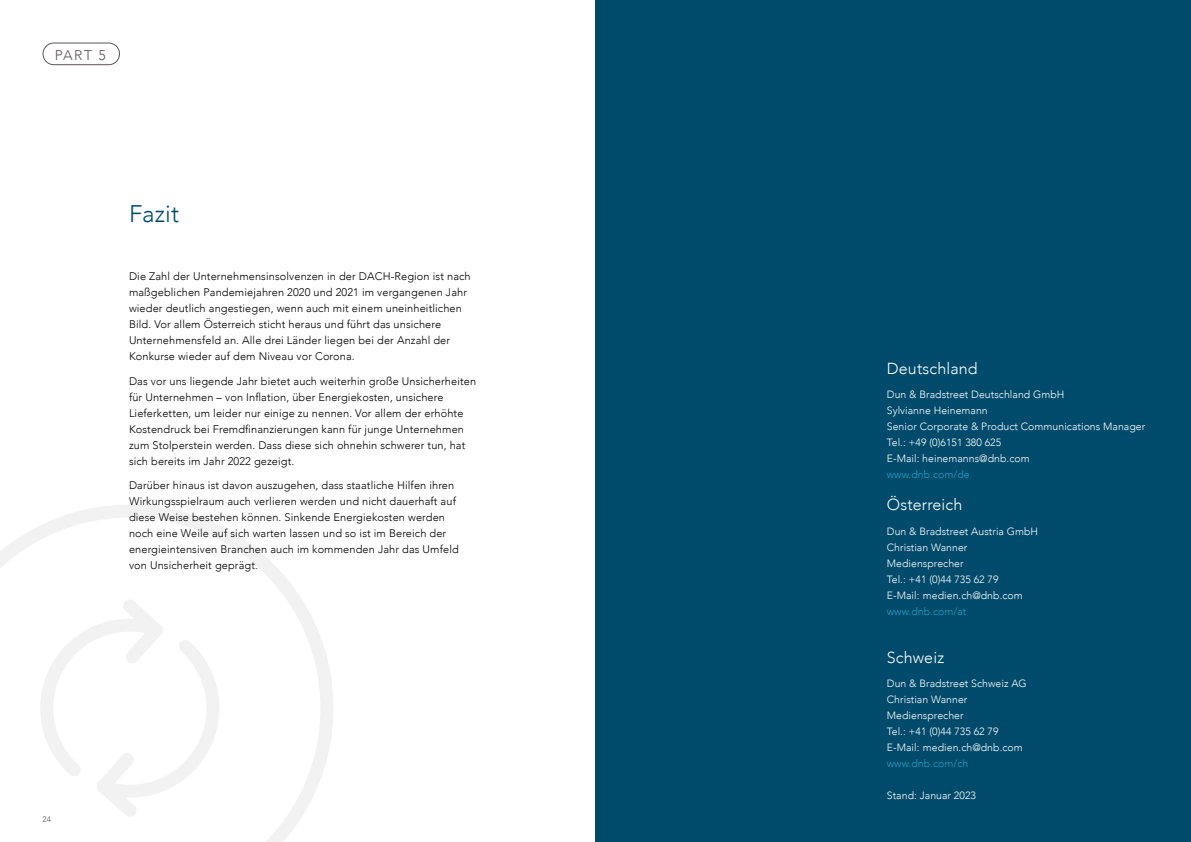
<style>
.page{position:relative;width:1191px;height:842px;background:#fff}
.page>*{position:absolute;margin:0;border:0;box-sizing:border-box;transform-origin:0 0}
.t1{font:300 24px "Avenir";letter-spacing:.005em;color:#004b6c}
.t2{font:300 16px "Avenir";letter-spacing:.01em;color:#fff}
.t3{font:300 14px "Avenir";color:#5d5756}
.t4{font:300 11px/16px "Avenir";letter-spacing:.01em;color:#000}
.t5{font:300 10.5px/16px "Avenir";letter-spacing:.005em;color:#fff}
.t6{font:300 10.5px "Avenir";letter-spacing:.005em;color:#1f9ec4}
.t7{font:300 8px "Avenir";color:#575756}
</style>
<div class="page">
<div style="left:595px;top:0;width:596px;height:842px;background:#004b6c"></div>
<div style="left:43px;top:43px;width:77px;height:22px;border:1px solid #5d5756;border-radius:11px"></div>
<svg style="left:0;top:505px;width:333px;height:337px"></svg>
<svg style="left:19px;top:587px;width:203px;height:242px"></svg>
<p class="t3" style="left:55px;top:47px;width:52px">PART 5</p>
<h1 class="t1" style="left:129px;top:200px;width:51px">Fazit</h1>
<p class="t4" style="left:129px;top:269px;width:343px">Die Zahl der Unternehmensinsolvenzen in der DACH-Region ist nach maßgeblichen Pandemiejahren 2020 und 2021 im vergangenen Jahr wieder deutlich angestiegen, wenn auch mit einem uneinheitlichen Bild. Vor allem Österreich sticht heraus und führt das unsichere Unternehmensfeld an. Alle drei Länder liegen bei der Anzahl der Konkurse wieder auf dem Niveau vor Corona.</p>
<p class="t4" style="left:129px;top:373px;width:349px">Das vor uns liegende Jahr bietet auch weiterhin große Unsicherheiten für Unternehmen – von Inflation, über Energiekosten, unsichere Lieferketten, um leider nur einige zu nennen. Vor allem der erhöhte Kostendruck bei Fremdfinanzierungen kann für junge Unternehmen zum Stolperstein werden. Dass diese sich ohnehin schwerer tun, hat sich bereits im Jahr 2022 gezeigt.</p>
<p class="t4" style="left:129px;top:478px;width:331px">Darüber hinaus ist davon auszugehen, dass staatliche Hilfen ihren Wirkungsspielraum auch verlieren werden und nicht dauerhaft auf diese Weise bestehen können. Sinkende Energiekosten werden noch eine Weile auf sich warten lassen und so ist im Bereich der energieintensiven Branchen auch im kommenden Jahr das Umfeld von Unsicherheit geprägt.</p>
<p class="t7" style="left:43px;top:815px;width:10px">24</p>
<h2 class="t2" style="left:887px;top:359px;width:92px">Deutschland</h2>
<p class="t5" style="left:887px;top:387px;width:260px">Dun &amp; Bradstreet Deutschland GmbH<br>Sylvianne Heinemann<br>Senior Corporate &amp; Product Communications Manager<br>Tel.: +49 (0)6151 380 625<br>E-Mail: heinemanns@dnb.com</p>
<p class="t6" style="left:887px;top:469px;width:84px">www.dnb.com/de</p>
<h2 class="t2" style="left:887px;top:495px;width:77px">Österreich</h2>
<p class="t5" style="left:887px;top:523px;width:153px">Dun &amp; Bradstreet Austria GmbH<br>Christian Wanner<br>Mediensprecher<br>Tel.: +41 (0)44 735 62 79<br>E-Mail: medien.ch@dnb.com</p>
<p class="t6" style="left:887px;top:605px;width:81px">www.dnb.com/at</p>
<h2 class="t2" style="left:887px;top:648px;width:59px">Schweiz</h2>
<p class="t5" style="left:887px;top:676px;width:141px">Dun &amp; Bradstreet Schweiz AG<br>Christian Wanner<br>Mediensprecher<br>Tel.: +41 (0)44 735 62 79<br>E-Mail: medien.ch@dnb.com</p>
<p class="t6" style="left:887px;top:758px;width:83px">www.dnb.com/ch</p>
<p class="t5" style="left:887px;top:788px;width:91px">Stand: Januar 2023</p>
</div>
